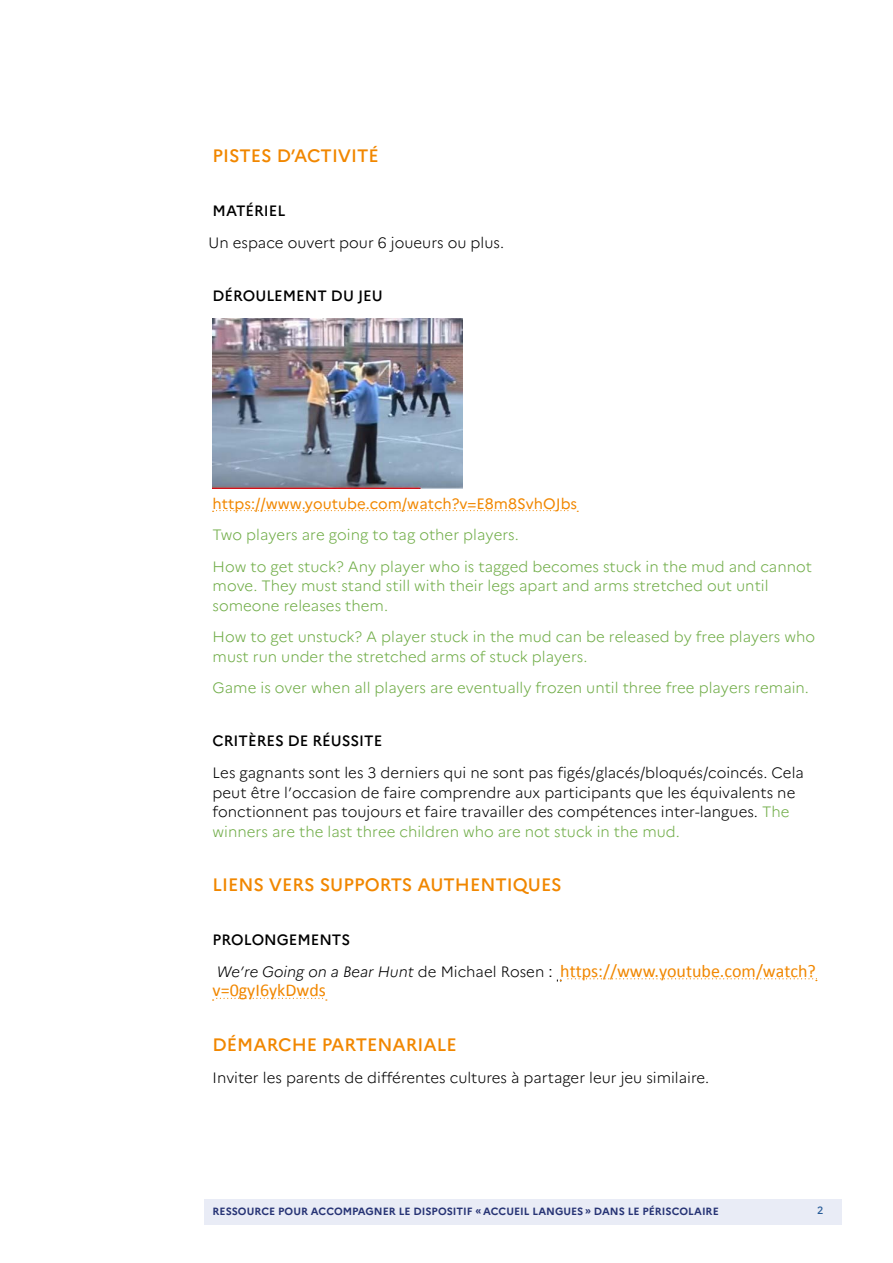
<style>
.page{position:relative;width:893px;height:1263px;background:#fff}
.page>*{position:absolute;margin:0;border:0;box-sizing:border-box;transform-origin:0 0}
.t1{font:18px/19.5px "Calibri";color:#f18700}
.t2{font:500 18px "Marianne";color:#f18700}
.t3{font:300 15px/19.5px "Marianne";color:#6fac46}
.t4{font:300 15px/19.5px "Marianne";color:#000}
.t5{font:500 15px "Marianne";color:#000}
.t6{font:15px "Marianne";color:#f18700}
.t7{font:700 10.5px "Marianne";color:#273475}
.t8{font:500 10.5px "Marianne";color:#275b98}
.s1{color:#6fac46}
.s2{font-family:"Marianne";font-weight:300;font-style:italic;font-size:15px;color:#000}
.s3{font-family:"Marianne";font-weight:300;font-size:15px;color:#000}
.s4{font-family:"Arial";font-size:15px;color:#000}
</style>
<div class="page">
<div style="left:204px;top:1199px;width:638px;height:26px;background:#e9ecf6"></div>
<svg style="left:213px;top:998px;width:114px;height:3px"></svg>
<svg style="left:568px;top:978px;width:250px;height:3px"></svg>
<svg style="left:213px;top:510px;width:356px;height:2px"></svg>
<img style="left:213px;top:319px;width:250px;height:170px">
<p class="t2" style="left:213px;top:145px;width:168px">PISTES D’ACTIVITÉ</p>
<p class="t5" style="left:213px;top:201px;width:74px">MATÉRIEL</p>
<p class="t4" style="left:209px;top:233px;width:297px">Un espace ouvert pour 6 joueurs ou plus.</p>
<p class="t5" style="left:213px;top:286px;width:172px">DÉROULEMENT DU JEU</p>
<p class="t6" style="left:213px;top:494px;width:366px">https://www.youtube.com/watch?v=E8m8SvhOJbs</p>
<p class="t3" style="left:213px;top:519px;width:601px;line-height:31.5px">Two players are going to tag other players.<br>How to get stuck? Any player who is tagged becomes stuck in the mud and cannot</p>
<p class="t3" style="left:213px;top:576px;width:557px">move. They must stand still with their legs apart and arms stretched out until someone releases them.</p>
<p class="t3" style="left:213px;top:627px;width:604px">How to get unstuck? A player stuck in the mud can be released by free players who must run under the stretched arms of stuck players.</p>
<p class="t3" style="left:213px;top:678px;width:598px">Game is over when all players are eventually frozen until three free players remain.</p>
<p class="t5" style="left:213px;top:731px;width:171px">CRITÈRES DE RÉUSSITE</p>
<p class="t4" style="left:213px;top:763px;width:593px">Les gagnants sont les 3 derniers qui ne sont pas figés/glacés/bloqués/coincés. Cela peut être l’occasion de faire comprendre aux participants que les équivalents ne fonctionnent pas toujours et faire travailler des compétences inter-langues. <span class="s1">The winners are the last three children who are not stuck in the mud.</span></p>
<p class="t2" style="left:213px;top:873px;width:351px">LIENS VERS SUPPORTS AUTHENTIQUES</p>
<p class="t5" style="left:213px;top:930px;width:139px">PROLONGEMENTS</p>
<p class="t1" style="left:213px;top:960px;width:605px"><span class="s2">We’re Going on a Bear Hunt</span> <span class="s3">de Michael Rosen</span> <span class="s4">:</span> https://www.youtube.com/watch? v=0gyI6ykDwds</p>
<p class="t2" style="left:213px;top:1033px;width:246px">DÉMARCHE PARTENARIALE</p>
<p class="t4" style="left:213px;top:1068px;width:498px">Inviter les parents de différentes cultures à partager leur jeu similaire.</p>
<p class="t7" style="left:213px;top:1205px;width:508px">RESSOURCE POUR ACCOMPAGNER LE DISPOSITIF « ACCUEIL LANGUES » DANS LE PÉRISCOLAIRE</p>
<p class="t8" style="left:817px;top:1204px;width:8px">2</p>
</div>
